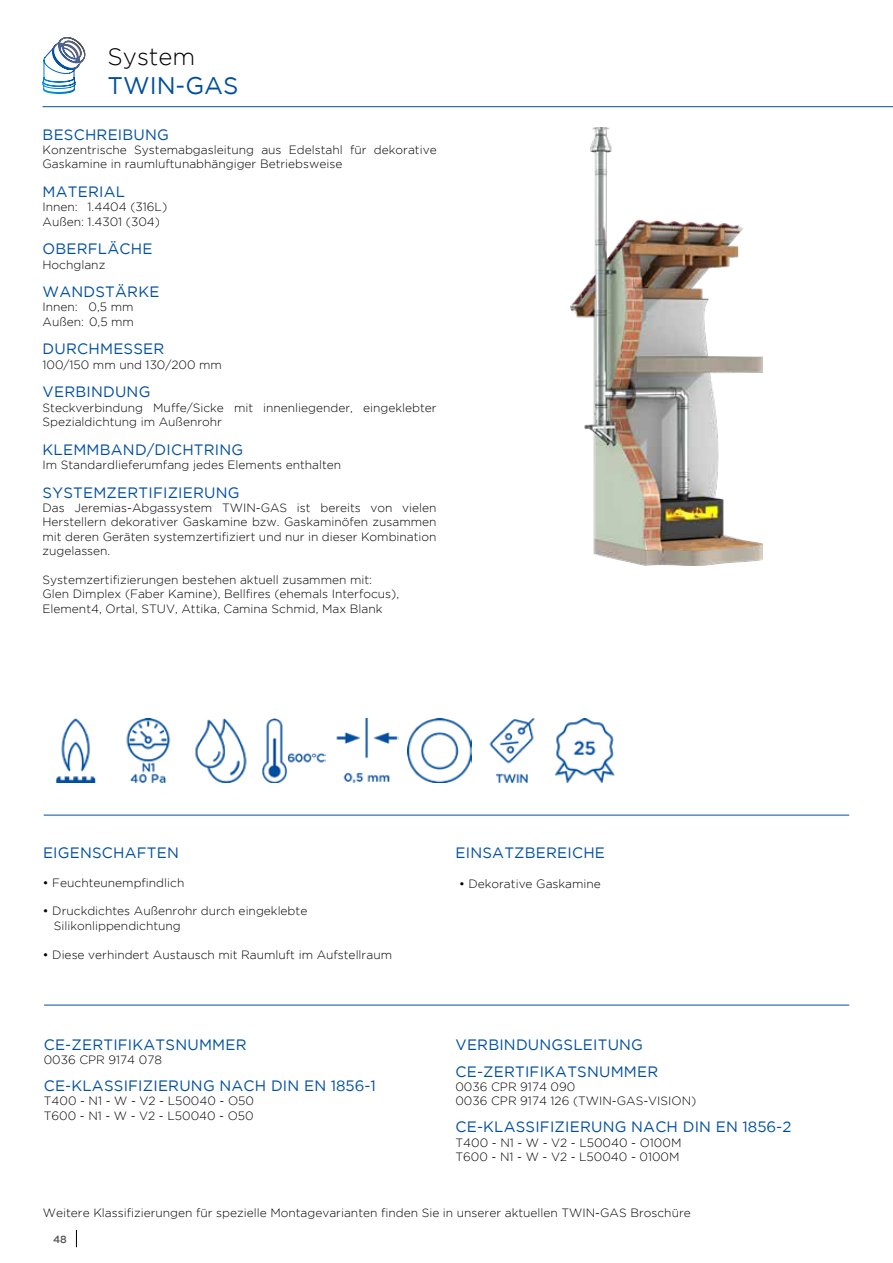
<style>
.page{position:relative;width:893px;height:1263px;background:#fff}
.page>*{position:absolute;margin:0;border:0;box-sizing:border-box;transform-origin:0 0}
.t1{font:24px "Gotham";color:#004f9f}
.t2{font:300 24px "Gotham";color:#000}
.t3{font:15px/27px "Gotham";letter-spacing:.015em;color:#004f9f}
.t4{font:300 12px/14.4px "Gotham";color:#000}
.t5{font:500 10.5px "Gotham";color:#575756}
.s1{font-weight:400}
</style>
<div class="page">
<hr style="left:43px;top:106px;width:850px;height:1px;background:#004f9f">
<svg style="left:76px;top:1230px;width:1px;height:17px"></svg>
<svg style="left:42px;top:37px;width:44px;height:57px"></svg>
<img style="left:571px;top:128px;width:192px;height:437px">
<img style="left:336px;top:719px;width:62px;height:63px">
<img style="left:56px;top:719px;width:40px;height:63px">
<img style="left:407px;top:719px;width:64px;height:63px">
<img style="left:195px;top:719px;width:52px;height:63px">
<img style="left:126px;top:719px;width:45px;height:63px">
<img style="left:262px;top:719px;width:63px;height:63px">
<img style="left:489px;top:719px;width:46px;height:63px">
<img style="left:555px;top:719px;width:60px;height:63px">
<hr style="left:44px;top:815px;width:805px;height:1px;background:#004f9f">
<hr style="left:44px;top:1005px;width:805px;height:1px;background:#004f9f">
<h1 class="t2" style="left:108px;top:41px;width:89px">System</h1>
<h1 class="t1" style="left:108px;top:70px;width:132px">TWIN-GAS</h1>
<p class="t3" style="left:43px;top:120px;width:128px">BESCHREIBUNG</p>
<p class="t4" style="left:43px;top:142px;width:396px">Konzentrische Systemabgasleitung aus Edelstahl für dekorative<br>Gaskamine in raumluftunabhängiger Betriebsweise</p>
<p class="t3" style="left:43px;top:178px;width:84px">MATERIAL</p>
<p class="t4" style="left:43px;top:199px;width:126px">Innen: 1.4404 (316L)<br>Außen: 1.4301 (304)</p>
<p class="t3" style="left:43px;top:235px;width:111px">OBERFLÄCHE</p>
<p class="t4" style="left:43px;top:257px;width:64px">Hochglanz</p>
<p class="t3" style="left:43px;top:278px;width:118px">WANDSTÄRKE</p>
<p class="t4" style="left:43px;top:300px;width:93px">Innen: 0,5 mm<br>Außen: 0,5 mm</p>
<p class="t3" style="left:43px;top:335px;width:123px">DURCHMESSER</p>
<p class="t4" style="left:43px;top:357px;width:181px">100/150 mm und 130/200 mm</p>
<p class="t3" style="left:43px;top:378px;width:109px">VERBINDUNG</p>
<p class="t4" style="left:43px;top:400px;width:396px">Steckverbindung Muffe/Sicke mit innenliegender, eingeklebter<br>Spezialdichtung im Außenrohr</p>
<p class="t3" style="left:43px;top:435px;width:202px">KLEMMBAND/DICHTRING</p>
<p class="t4" style="left:43px;top:457px;width:300px">Im Standardlieferumfang jedes Elements enthalten</p>
<p class="t3" style="left:43px;top:478px;width:198px">SYSTEMZERTIFIZIERUNG</p>
<p class="t4" style="left:43px;top:500px;width:396px;text-align:justify">Das Jeremias-Abgassystem TWIN-GAS ist bereits von vielen Herstellern dekorativer Gaskamine bzw. Gaskaminöfen zusammen mit deren Geräten systemzertifiziert und nur in dieser Kombination zugelassen.</p>
<p class="t4" style="left:43px;top:572px;width:358px">Systemzertifizierungen bestehen aktuell zusammen mit:<br>Glen Dimplex (Faber Kamine), Bellfires (ehemals Interfocus),<br>Element4, Ortal, STUV, Attika, Camina Schmid, Max Blank</p>
<p class="t3" style="left:43px;top:839px;width:137px">EIGENSCHAFTEN</p>
<p class="t4" style="left:43px;top:875px;width:143px"><span class="s1">•</span> Feuchteunempfindlich</p>
<p class="t4" style="left:54px;top:904px;width:255px;text-indent:-11px"><span class="s1">•</span> Druckdichtes Außenrohr durch eingeklebte<br>Silikonlippendichtung</p>
<p class="t4" style="left:43px;top:947px;width:351px"><span class="s1">•</span> Diese verhindert Austausch mit Raumluft im Aufstellraum</p>
<p class="t3" style="left:44px;top:1030px;width:204px">CE-ZERTIFIKATSNUMMER</p>
<p class="t4" style="left:44px;top:1052px;width:120px">0036 CPR 9174 078</p>
<p class="t3" style="left:44px;top:1072px;width:334px">CE-KLASSIFIZIERUNG NACH DIN EN 1856-1</p>
<p class="t4" style="left:44px;top:1094px;width:212px">T400 - N1 - W - V2 - L50040 - O50<br>T600 - N1 - W - V2 - L50040 - O50</p>
<p class="t3" style="left:456px;top:839px;width:151px">EINSATZBEREICHE</p>
<p class="t4" style="left:459px;top:877px;width:143px"><span class="s1">•</span> Dekorative Gaskamine</p>
<p class="t3" style="left:456px;top:1030px;width:204px">VERBINDUNGSLEITUNG<br>CE-ZERTIFIKATSNUMMER</p>
<p class="t4" style="left:455px;top:1079px;width:242px">0036 CPR 9174 090<br>0036 CPR 9174 126 (TWIN-GAS-VISION)</p>
<p class="t3" style="left:456px;top:1113px;width:337px">CE-KLASSIFIZIERUNG NACH DIN EN 1856-2</p>
<p class="t4" style="left:455px;top:1135px;width:227px">T400 - N1 - W - V2 - L50040 - O100M<br>T600 - N1 - W - V2 - L50040 - 0100M</p>
<p class="t4" style="left:43px;top:1205px;width:649px">Weitere Klassifizierungen für spezielle Montagevarianten finden Sie in unserer aktuellen TWIN-GAS Broschüre</p>
<p class="t5" style="left:53px;top:1232px;width:15px">48</p>
</div>
